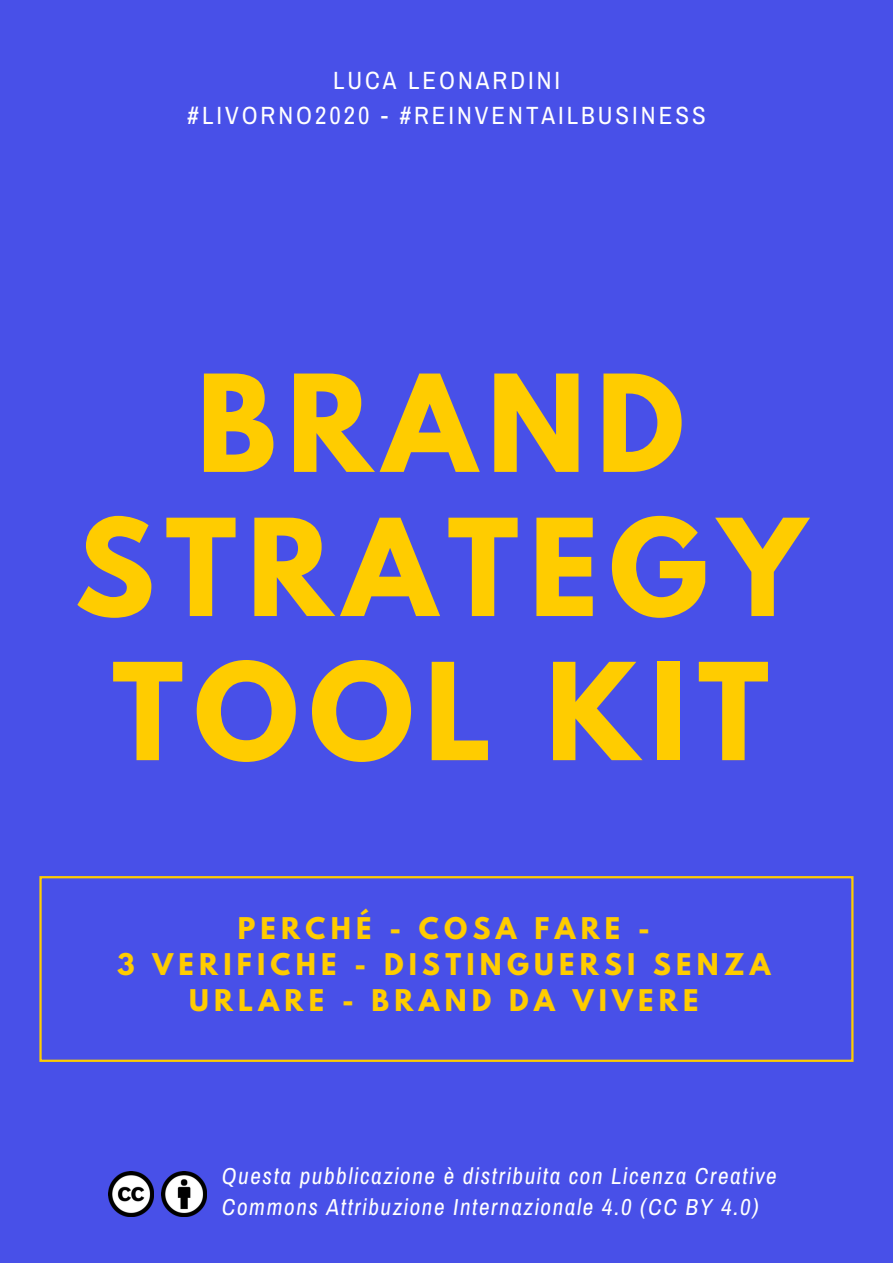
<style>
.page{position:relative;width:893px;height:1263px;background:#4850e8}
.page>*{position:absolute;margin:0;border:0;box-sizing:border-box;transform-origin:0 0}
.t1{font:700 119.25px/144.1px "League Spartan";letter-spacing:.09em;color:#fc0;text-align:center}
.t2{font:700 26.55px/36px "League Spartan";letter-spacing:.2em;color:#fc0;text-align:center}
.t3{font:24.9px/35px "Archivo Narrow";letter-spacing:.12em;color:#fff;text-align:center}
.t4{font:italic 23.25px/31.5px "Archivo Narrow";letter-spacing:.07em;color:#fff}
</style>
<div class="page">
<img style="left:161px;top:1171px;width:45px;height:45px">
<img style="left:108px;top:1171px;width:45px;height:45px">
<div style="left:39px;top:876px;width:814px;height:186px;border:2px solid #fc0"></div>
<p class="t3" style="left:188px;top:62px;width:519px">LUCA LEONARDINI<br>#LIVORNO2020 - #REINVENTAILBUSINESS</p>
<h1 class="t1" style="left:75px;top:367px;width:733px">BRAND<br>STRATEGY<br>TOOL KIT</h1>
<p class="t2" style="left:117px;top:914px;width:655px">PERCHÉ - COSA FARE -<br>3 VERIFICHE - DISTINGUERSI SENZA<br>URLARE - BRAND DA VIVERE</p>
<p class="t4" style="left:222px;top:1159px;width:556px">Questa pubblicazione è distribuita con Licenza Creative<br>Commons Attribuzione Internazionale 4.0 (CC BY 4.0)</p>
</div>
